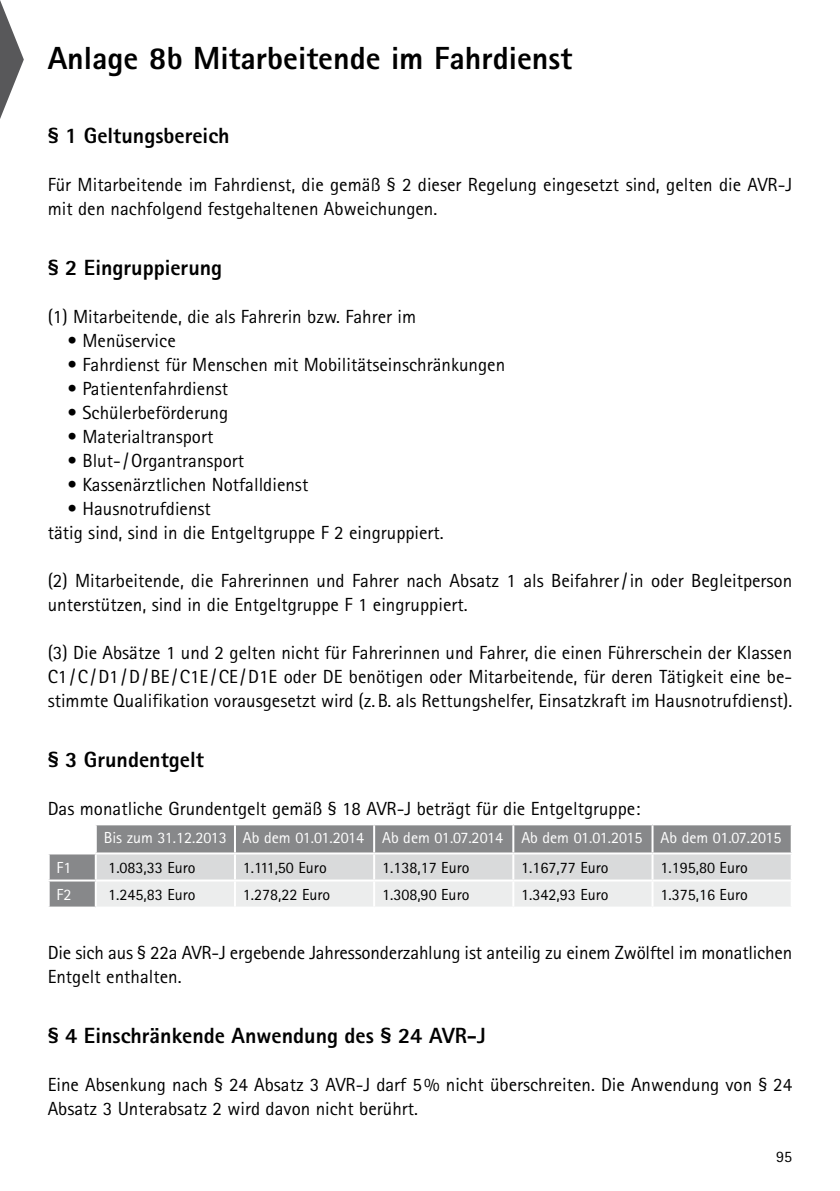
<style>
.page{position:relative;width:840px;height:1191px;background:#fff}
.page>*{position:absolute;margin:0;border:0;box-sizing:border-box;transform-origin:0 0}
.t1{font:800 32px "Rotis Sans Serif Std";color:#000}
.t2{font:800 22px "Rotis Sans Serif Std";color:#000}
.t3{font:19px/24px "Rotis Sans Serif Std";color:#000}
.t4{font:16px "Rotis Sans Serif Std";color:#000}
.t5{font:16px "Rotis Sans Serif Std";color:#fff}
</style>
<div class="page">
<svg style="left:0;top:0;width:24px;height:119px"></svg>
<svg style="left:50px;top:825px;width:740px;height:81px;background:#8f9092"></svg>
<svg style="left:97px;top:854px;width:693px;height:52px;background:#e3e4e4"></svg>
<hr style="left:95px;top:825px;width:2px;height:27px;background:#fff">
<hr style="left:234px;top:825px;width:2px;height:27px;background:#fff">
<hr style="left:373px;top:825px;width:2px;height:27px;background:#fff">
<hr style="left:512px;top:825px;width:2px;height:27px;background:#fff">
<hr style="left:651px;top:825px;width:2px;height:27px;background:#fff">
<hr style="left:48px;top:852px;width:48px;height:2px;background:#fff">
<hr style="left:96px;top:852px;width:139px;height:2px;background:#fff">
<hr style="left:95px;top:854px;width:2px;height:25px;background:#fff">
<hr style="left:235px;top:852px;width:139px;height:2px;background:#fff">
<hr style="left:234px;top:854px;width:2px;height:25px;background:#fff">
<hr style="left:374px;top:852px;width:139px;height:2px;background:#fff">
<hr style="left:373px;top:854px;width:2px;height:25px;background:#fff">
<hr style="left:513px;top:852px;width:139px;height:2px;background:#fff">
<hr style="left:512px;top:854px;width:2px;height:25px;background:#fff">
<hr style="left:652px;top:852px;width:140px;height:2px;background:#fff">
<hr style="left:651px;top:854px;width:2px;height:25px;background:#fff">
<hr style="left:48px;top:879px;width:48px;height:2px;background:#fff">
<hr style="left:96px;top:879px;width:139px;height:2px;background:#fff">
<hr style="left:95px;top:881px;width:2px;height:25px;background:#fff">
<hr style="left:235px;top:879px;width:139px;height:2px;background:#fff">
<hr style="left:234px;top:881px;width:2px;height:25px;background:#fff">
<hr style="left:374px;top:879px;width:139px;height:2px;background:#fff">
<hr style="left:373px;top:881px;width:2px;height:25px;background:#fff">
<hr style="left:513px;top:879px;width:139px;height:2px;background:#fff">
<hr style="left:512px;top:881px;width:2px;height:25px;background:#fff">
<hr style="left:652px;top:879px;width:140px;height:2px;background:#fff">
<hr style="left:651px;top:881px;width:2px;height:25px;background:#fff">
<h1 class="t1" style="left:48px;top:38px;width:526px">Anlage 8b Mitarbeitende im Fahrdienst</h1>
<p class="t2" style="left:48px;top:122px;width:183px">§ 1 Geltungsbereich</p>
<p class="t3" style="left:48px;top:173px;width:745px">Für Mitarbeitende im Fahrdienst, die gemäß § 2 dieser Regelung eingesetzt sind, gelten die AVR-J mit den nachfolgend festgehaltenen Abweichungen.</p>
<p class="t2" style="left:48px;top:254px;width:176px">§ 2 Eingruppierung</p>
<p class="t3" style="left:48px;top:305px;width:370px">(1) Mitarbeitende, die als Fahrerin bzw. Fahrer im</p>
<p class="t3" style="left:67px;top:328px;width:110px">• Menüservice</p>
<p class="t3" style="left:67px;top:352px;width:439px">• Fahrdienst für Menschen mit Mobilitätseinschränkungen</p>
<p class="t3" style="left:67px;top:376px;width:162px">• Patientenfahrdienst</p>
<p class="t3" style="left:67px;top:400px;width:162px">• Schülerbeförderung</p>
<p class="t3" style="left:67px;top:424px;width:147px">• Materialtransport</p>
<p class="t3" style="left:67px;top:448px;width:178px">• Blut- /Organtransport</p>
<p class="t3" style="left:67px;top:472px;width:242px">• Kassenärztlichen Notfalldienst</p>
<p class="t3" style="left:48px;top:496px;width:397px;text-indent:20px">• Hausnotrufdienst<br>tätig sind, sind in die Entgeltgruppe F 2 eingruppiert.</p>
<p class="t3" style="left:48px;top:568px;width:745px">(2) Mitarbeitende, die Fahrerinnen und Fahrer nach Absatz 1 als Beifahrer/in oder Begleitperson unterstützen, sind in die Entgeltgruppe F 1 eingruppiert.</p>
<p class="t3" style="left:48px;top:640px;width:745px;text-align:justify">(3) Die Absätze 1 und 2 gelten nicht für Fahrerinnen und Fahrer, die einen Führerschein der Klassen C1/C/D1/D/BE /C1E /CE /D1E oder DE benötigen oder Mitarbeitende, für deren Tätigkeit eine be&shy;stimmte Qualifikation vorausgesetzt wird (z.B. als Rettungshelfer, Einsatzkraft im Hausnotrufdienst).</p>
<p class="t2" style="left:48px;top:746px;width:158px">§ 3 Grundentgelt</p>
<p class="t3" style="left:48px;top:797px;width:593px">Das monatliche Grundentgelt gemäß § 18 AVR-J beträgt für die Entgeltgruppe:</p>
<p class="t5" style="left:104px;top:828px;width:678px">Bis zum 31.12.2013 Ab dem 01.01.2014 Ab dem 01.07.2014 Ab dem 01.01.2015 Ab dem 01.07.2015</p>
<p class="t5" style="left:57px;top:857px;width:16px">F1</p>
<p class="t4" style="left:108px;top:857px;width:89px">1.083,33 Euro</p>
<p class="t4" style="left:243px;top:857px;width:85px">1.111,50 Euro</p>
<p class="t4" style="left:382px;top:857px;width:89px">1.138,17 Euro</p>
<p class="t4" style="left:521px;top:857px;width:89px">1.167,77 Euro</p>
<p class="t4" style="left:660px;top:857px;width:89px">1.195,80 Euro</p>
<p class="t5" style="left:57px;top:884px;width:16px">F2</p>
<p class="t4" style="left:108px;top:884px;width:89px">1.245,83 Euro</p>
<p class="t4" style="left:243px;top:884px;width:89px">1.278,22 Euro</p>
<p class="t4" style="left:382px;top:884px;width:89px">1.308,90 Euro</p>
<p class="t4" style="left:521px;top:884px;width:89px">1.342,93 Euro</p>
<p class="t4" style="left:660px;top:884px;width:89px">1.375,16 Euro</p>
<p class="t3" style="left:48px;top:941px;width:745px">Die sich aus § 22a AVR-J ergebende Jahressonderzahlung ist anteilig zu einem Zwölftel im monatlichen<br>Entgelt enthalten.</p>
<p class="t2" style="left:48px;top:1022px;width:439px">§ 4 Einschränkende Anwendung des § 24 AVR-J</p>
<p class="t3" style="left:48px;top:1073px;width:745px">Eine Absenkung nach § 24 Absatz 3 AVR-J darf 5% nicht überschreiten. Die Anwendung von § 24<br>Absatz 3 Unterabsatz 2 wird davon nicht berührt.</p>
<p class="t4" style="left:775px;top:1147px;width:17px">95</p>
</div>
